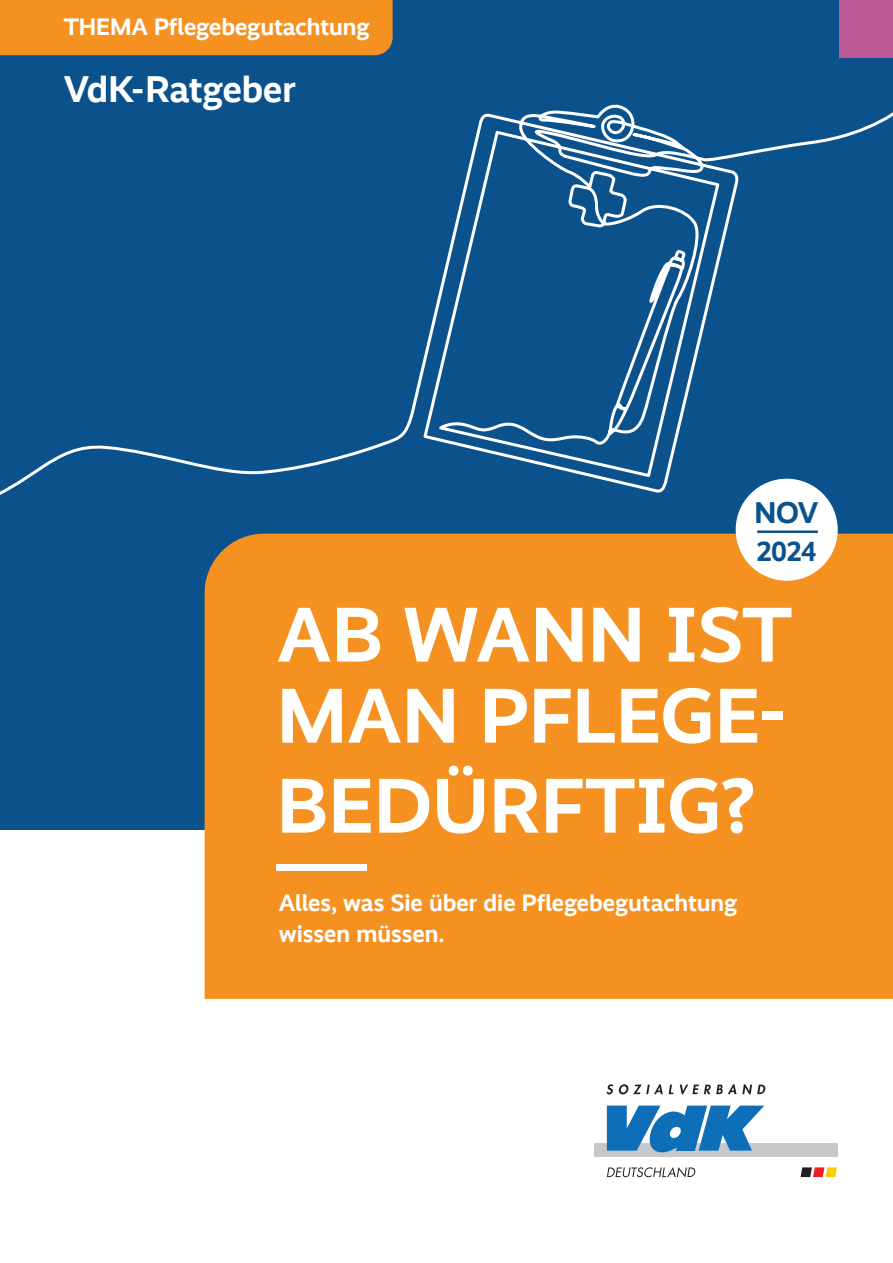
<style>
.page{position:relative;width:893px;height:1263px;background:#fff}
.page>*{position:absolute;margin:0;border:0;box-sizing:border-box;transform-origin:0 0}
.t1{font:700 78px "Vd K Realist";letter-spacing:.01em;color:#fff}
.t2{font:700 37.5px "Vd K Realist";color:#fff}
.t3{font:700 30.3px "Vd K Realist";color:#0b518b}
.t4{font:700 27.9px "Vd K Realist";color:#0b518b}
.t5{font:700 24px "Vd K Realist";color:#fff}
</style>
<div class="page">
<div style="left:0;top:0;width:893px;height:829px;background:#0b518b"></div>
<div style="left:205px;top:534px;width:688px;height:465px;background:#f49121"></div>
<div style="left:594px;top:1143px;width:243px;height:13px;background:#c7c8ca"></div>
<svg style="left:606px;top:1084px;width:57px;height:10px"></svg>
<svg style="left:669px;top:1084px;width:4px;height:10px"></svg>
<svg style="left:680px;top:1084px;width:56px;height:10px"></svg>
<svg style="left:742px;top:1084px;width:24px;height:10px"></svg>
<svg style="left:800px;top:1167px;width:37px;height:10px"></svg>
<svg style="left:607px;top:1105px;width:157px;height:47px"></svg>
<svg style="left:607px;top:1167px;width:88px;height:10px"></svg>
<div style="left:277px;top:864px;width:90px;height:6px;background:#fff"></div>
<div style="left:0;top:0;width:393px;height:55px;background:#f49121"></div>
<svg style="left:0;top:104px;width:893px;height:407px"></svg>
<div style="left:839px;top:0;width:54px;height:57px;background:#bd5997"></div>
<div style="left:736px;top:479px;width:102px;height:102px;background:#fff;border-radius:50%"></div>
<hr style="left:757px;top:530px;width:61px;height:3px;background:#0b518b">
<p class="t5" style="left:64px;top:13px;width:307px">THEMA Pflegebegutachtung</p>
<p class="t2" style="left:64px;top:67px;width:233px">VdK-Ratgeber</p>
<p class="t3" style="left:754px;top:495px;width:65px">NOV</p>
<p class="t4" style="left:756px;top:535px;width:62px">2024</p>
<p class="t1" style="left:277px;top:589px;width:516px">AB WANN IST</p>
<p class="t1" style="left:277px;top:670px;width:509px">MAN PFLEGE-</p>
<p class="t1" style="left:277px;top:760px;width:478px">BEDÜRFTIG?</p>
<p class="t5" style="left:279px;top:888px;width:460px">Alles, was Sie über die Pflegebegutachtung</p>
<p class="t5" style="left:279px;top:920px;width:167px">wissen müssen.</p>
</div>
